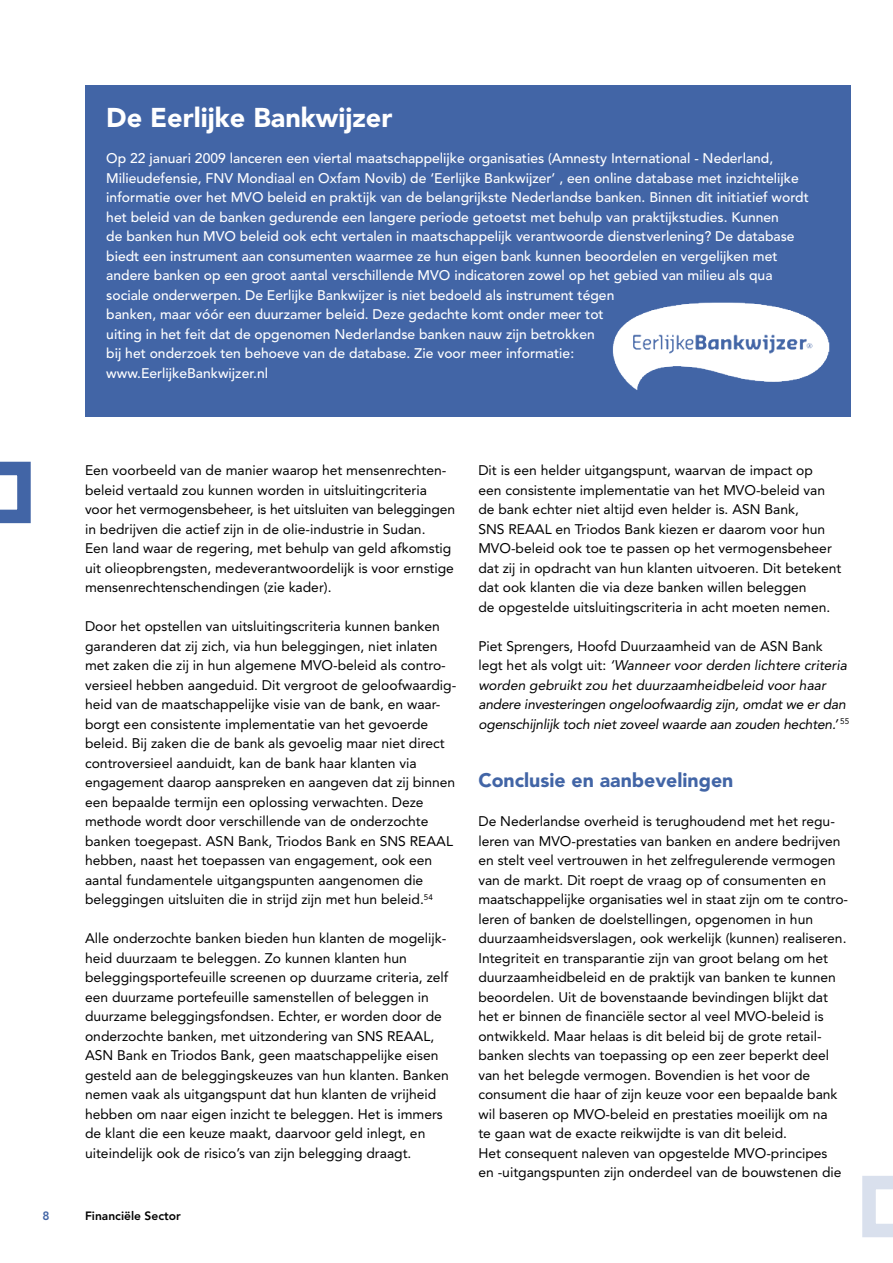
<style>
.page{position:relative;width:893px;height:1263px;background:#fff}
.page>*{position:absolute;margin:0;border:0;box-sizing:border-box;transform-origin:0 0}
.t1{font:900 27px "Avenir";color:#fff}
.t2{font:900 19.5px "Avenir";color:#4265a6}
.t3{font:13.8px/19.5px "Avenir";color:#000}
.t4{font:500 13.8px/19.5px "Avenir";color:#fff}
.t5{font:italic 13.8px/19.5px "Avenir";letter-spacing:-.015em;color:#000}
.t6{font:800 12px "Avenir";color:#000}
.t7{font:800 12px "Avenir";color:#4265a6}
.s1{font-style:normal}
</style>
<div class="page">
<svg style="left:0;top:462px;width:31px;height:61px"></svg>
<svg style="left:862px;top:1176px;width:31px;height:61px"></svg>
<div style="left:85px;top:85px;width:765px;height:332px;background:#4265a6"></div>
<img style="left:612px;top:302px;width:217px;height:88px">
<h1 class="t1" style="left:106px;top:101px;width:288px">De Eerlijke Bankwijzer</h1>
<p class="t4" style="left:106px;top:149px;width:704px">Op 22 januari 2009 lanceren een viertal maatschappelijke organisaties (Amnesty International - Nederland, Milieudefensie, FNV Mondiaal en Oxfam Novib) de ‘Eerlijke Bankwijzer’ , een online database met inzichtelijke informatie over het MVO beleid en praktijk van de belangrijkste Nederlandse banken. Binnen dit initiatief wordt het beleid van de banken gedurende een langere periode getoetst met behulp van praktijkstudies. Kunnen<br>de banken hun MVO beleid ook echt vertalen in maatschappelijk verantwoorde dienstverlening? De database biedt een instrument aan consumenten waarmee ze hun eigen bank kunnen beoordelen en vergelijken met andere banken op een groot aantal verschillende MVO indicatoren zowel op het gebied van milieu als qua sociale onderwerpen. De Eerlijke Bankwijzer is niet bedoeld als instrument tégen<br>banken, maar vóór een duurzamer beleid. Deze gedachte komt onder meer tot<br>uiting in het feit dat de opgenomen Nederlandse banken nauw zijn betrokken<br>bij het onderzoek ten behoeve van de database. Zie voor meer informatie:<br>www.EerlijkeBankwijzer.nl</p>
<p class="t3" style="left:85px;top:461px;width:372px">Een voorbeeld van de manier waarop het mensenrechten&shy;beleid vertaald zou kunnen worden in uitsluitingcriteria voor het vermogensbeheer, is het uitsluiten van beleggingen in bedrijven die actief zijn in de olie-industrie in Sudan.<br>Een land waar de regering, met behulp van geld afkomstig uit olieopbrengsten, medeverantwoordelijk is voor ernstige mensenrechtenschendingen (zie kader).</p>
<p class="t3" style="left:85px;top:617px;width:373px">Door het opstellen van uitsluitingscriteria kunnen banken garanderen dat zij zich, via hun beleggingen, niet inlaten met zaken die zij in hun algemene MVO-beleid als contro&shy;versieel hebben aangeduid. Dit vergroot de geloofwaardig&shy;heid van de maatschappelijke visie van de bank, en waar&shy;borgt een consistente implementatie van het gevoerde beleid. Bij zaken die de bank als gevoelig maar niet direct controversieel aanduidt, kan de bank haar klanten via engagement daarop aanspreken en aangeven dat zij binnen een bepaalde termijn een oplossing verwachten. Deze methode wordt door verschillende van de onderzochte banken toegepast. ASN Bank, Triodos Bank en SNS REAAL hebben, naast het toepassen van engagement, ook een aantal fundamentele uitgangspunten aangenomen die beleggingen uitsluiten die in strijd zijn met hun beleid.<sup>54</sup></p>
<p class="t3" style="left:85px;top:929px;width:365px">Alle onderzochte banken bieden hun klanten de mogelijk&shy;heid duurzaam te beleggen. Zo kunnen klanten hun beleggingsportefeuille screenen op duurzame criteria, zelf een duurzame portefeuille samenstellen of beleggen in duurzame beleggingsfondsen. Echter, er worden door de onderzochte banken, met uitzondering van SNS REAAL, ASN Bank en Triodos Bank, geen maatschappelijke eisen gesteld aan de beleggingskeuzes van hun klanten. Banken nemen vaak als uitgangspunt dat hun klanten de vrijheid hebben om naar eigen inzicht te beleggen. Het is immers de klant die een keuze maakt, daarvoor geld inlegt, en uiteindelijk ook de risico’s van zijn belegging draagt.</p>
<p class="t7" style="left:43px;top:1209px;width:9px">8</p>
<p class="t6" style="left:85px;top:1209px;width:97px">Financiële Sector</p>
<p class="t3" style="left:478px;top:460px;width:364px">Dit is een helder uitgangspunt, waarvan de impact op<br>een consistente implementatie van het MVO-beleid van de bank echter niet altijd even helder is. ASN Bank,<br>SNS REAAL en Triodos Bank kiezen er daarom voor hun MVO-beleid ook toe te passen op het vermogensbeheer dat zij in opdracht van hun klanten uitvoeren. Dit betekent dat ook klanten die via deze banken willen beleggen<br>de opgestelde uitsluitingscriteria in acht moeten nemen.</p>
<p class="t5" style="left:478px;top:636px;width:372px"><span class="s1">Piet Sprengers, Hoofd Duurzaamheid van de ASN Bank legt het als volgt uit:</span> ‘Wanneer voor derden lichtere criteria worden gebruikt zou het duurzaamheidbeleid voor haar andere investeringen ongeloofwaardig zijn, omdat we er dan ogenschijnlijk toch niet zoveel waarde aan zouden hechten.’ <sup>55</sup></p>
<h2 class="t2" style="left:478px;top:768px;width:256px">Conclusie en aanbevelingen</h2>
<p class="t3" style="left:478px;top:812px;width:371px">De Nederlandse overheid is terughoudend met het regu&shy;leren van MVO-prestaties van banken en andere bedrijven en stelt veel vertrouwen in het zelfregulerende vermogen van de markt. Dit roept de vraag op of consumenten en maatschappelijke organisaties wel in staat zijn om te contro&shy;leren of banken de doelstellingen, opgenomen in hun duurzaamheidsverslagen, ook werkelijk (kunnen) realiseren.<br>Integriteit en transparantie zijn van groot belang om het duurzaamheidbeleid en de praktijk van banken te kunnen beoordelen. Uit de bovenstaande bevindingen blijkt dat het er binnen de financiële sector al veel MVO-beleid is ontwikkeld. Maar helaas is dit beleid bij de grote retail&shy;banken slechts van toepassing op een zeer beperkt deel van het belegde vermogen. Bovendien is het voor de consument die haar of zijn keuze voor een bepaalde bank wil baseren op MVO-beleid en prestaties moeilijk om na<br>te gaan wat de exacte reikwijdte is van dit beleid.<br>Het consequent naleven van opgestelde MVO-principes<br>en -uitgangspunten zijn onderdeel van de bouwstenen die</p>
</div>
